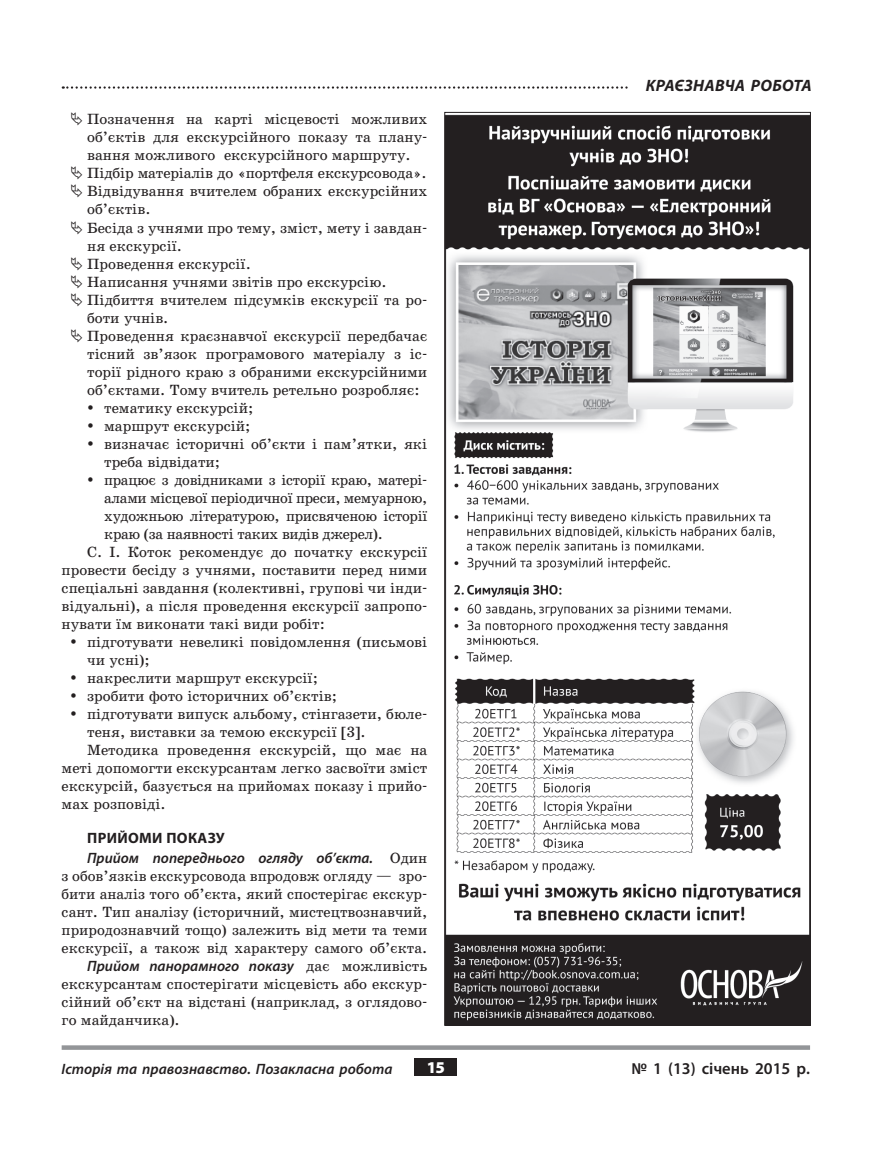
<style>
.page{position:relative;width:893px;height:1149px;background:#fff}
.page>*{position:absolute;margin:0;border:0;box-sizing:border-box;transform-origin:0 0}
.t1{font:600 16.5px "Myriad Pro";color:#231f20}
.t2{font:italic 700 16.5px "Myriad Pro";letter-spacing:.05em;color:#231f20}
.t3{font:900 16.5px "Myriad Pro";color:#fff}
.t4{font:15px/18px "School Book C";color:#231f20;text-align:justify}
.t5{font:15px "School Book C";letter-spacing:-.02em;color:#231f20}
.t6{font:italic 600 15px/20.1px "Myriad Pro";color:#231f20}
.s1{font-weight:700;font-style:normal}
.s2{font-family:"School Book C";font-weight:400;font-style:normal}
</style>
<div class="page">
<svg style="left:62px;top:1045px;width:748px;height:4px;background:#9c9da0"></svg>
<div style="left:414px;top:1058px;width:43px;height:17px;background:#231f20"></div>
<svg style="left:63px;top:86px;width:565px;height:3px"></svg>
<img style="left:446px;top:114px;width:363px;height:909px">
<p class="t4" style="left:87px;top:110px;width:342px">Позначення на карті місцевості можливих</p>
<p class="t4" style="left:87px;top:128px;width:342px">об’єктів для екскурсійного показу та плану-</p>
<p class="t4" style="left:87px;top:146px;width:325px">вання можливого екскурсійного маршруту.</p>
<p class="t4" style="left:87px;top:164px;width:341px">Підбір матеріалів до «портфеля екскурсовода».</p>
<p class="t4" style="left:87px;top:182px;width:342px">Відвідування вчителем обраних екскурсійних</p>
<p class="t4" style="left:87px;top:200px;width:65px">об’єктів.</p>
<p class="t4" style="left:87px;top:218px;width:342px">Бесіда з учнями про тему, зміст, мету і завдан-</p>
<p class="t4" style="left:87px;top:236px;width:96px">ня екскурсії.</p>
<p class="t4" style="left:87px;top:254px;width:165px">Проведення екскурсії.</p>
<p class="t4" style="left:87px;top:272px;width:301px">Написання учнями звітів про екскурсію.</p>
<p class="t4" style="left:87px;top:290px;width:342px">Підбиття вчителем підсумків екскурсії та ро-</p>
<p class="t4" style="left:87px;top:308px;width:83px">боти учнів.</p>
<p class="t4" style="left:87px;top:326px;width:342px">Проведення краєзнавчої екскурсії передбачає</p>
<p class="t4" style="left:87px;top:344px;width:342px">тісний зв’язок програмового матеріалу з іс-</p>
<p class="t4" style="left:87px;top:362px;width:342px">торії рідного краю з обраними екскурсійними</p>
<p class="t4" style="left:87px;top:380px;width:334px">об’єктами. Тому вчитель ретельно розробляє:</p>
<p class="t4" style="left:104px;top:398px;width:151px">тематику екскурсій;</p>
<p class="t4" style="left:104px;top:416px;width:148px">маршрут екскурсій;</p>
<p class="t4" style="left:104px;top:434px;width:325px">визначає історичні об’єкти і пам’ятки, які</p>
<p class="t4" style="left:104px;top:452px;width:118px">треба відвідати;</p>
<p class="t5" style="left:104px;top:471px;width:323px">працює з довідниками з історії краю, матері-</p>
<p class="t5" style="left:104px;top:489px;width:325px">алами місцевої періодичної преси, мемуарною,</p>
<p class="t5" style="left:104px;top:507px;width:325px">художньою літературою, присвяченою історії</p>
<p class="t5" style="left:104px;top:525px;width:280px">краю (за наявності таких видів джерел).</p>
<p class="t4" style="left:87px;top:542px;width:342px">С. І. Коток рекомендує до початку екскурсії</p>
<p class="t4" style="left:62px;top:560px;width:367px">провести бесіду з учнями, поставити перед ними</p>
<p class="t4" style="left:62px;top:578px;width:367px">спеціальні завдання (колективні, групові чи інди-</p>
<p class="t4" style="left:62px;top:596px;width:367px">відуальні), а після проведення екскурсії запропо-</p>
<p class="t4" style="left:62px;top:614px;width:265px">нувати їм виконати такі види робіт:</p>
<p class="t4" style="left:87px;top:632px;width:342px">підготувати невеликі повідомлення (письмові</p>
<p class="t4" style="left:87px;top:650px;width:64px">чи усні);</p>
<p class="t4" style="left:87px;top:668px;width:232px">накреслити маршрут екскурсії;</p>
<p class="t4" style="left:87px;top:686px;width:251px">зробити фото історичних об’єктів;</p>
<p class="t4" style="left:87px;top:704px;width:342px">підготувати випуск альбому, стінгазети, бюле-</p>
<p class="t4" style="left:87px;top:722px;width:280px">теня, виставки за темою екскурсії [3].</p>
<p class="t4" style="left:87px;top:740px;width:342px">Методика проведення екскурсій, що має на</p>
<p class="t4" style="left:62px;top:758px;width:367px">меті допомогти екскурсантам легко засвоїти зміст</p>
<p class="t4" style="left:62px;top:776px;width:367px">екскурсій, базується на прийомах показу і прийо-</p>
<p class="t4" style="left:62px;top:794px;width:106px">мах розповіді.</p>
<p class="t6" style="left:87px;top:827px;width:342px"><span class="s1">ПРИЙОМИ ПОКАЗУ<br></span>Прийом попереднього огляду об’єкта. <span class="s2">Один</span></p>
<p class="t4" style="left:62px;top:866px;width:367px">з обов’язків екскурсовода впродовж огляду — зро&shy;бити аналіз того об’єкта, який спостерігає екскур&shy;сант. Тип аналізу (історичний, мистецтвознавчий, природознавчий тощо) залежить від мети та теми екскурсії, а також від характеру самого об’єкта.</p>
<p class="t6" style="left:87px;top:955px;width:342px">Прийом панорамного показу <span class="s2">дає можливість</span></p>
<p class="t4" style="left:62px;top:974px;width:367px">екскурсантам спостерігати місцевість або екскур&shy;сійний об’єкт на відстані (наприклад, з оглядово&shy;го майданчика).</p>
<p class="t2" style="left:646px;top:75px;width:166px">Краєзнавча робота</p>
<p class="t6" style="left:62px;top:1057px;width:332px">Історія та правознавство. Позакласна робота</p>
<p class="t3" style="left:427px;top:1057px;width:20px">15</p>
<p class="t1" style="left:631px;top:1057px;width:180px">№ 1 (13) січень 2015 р.</p>
</div>
